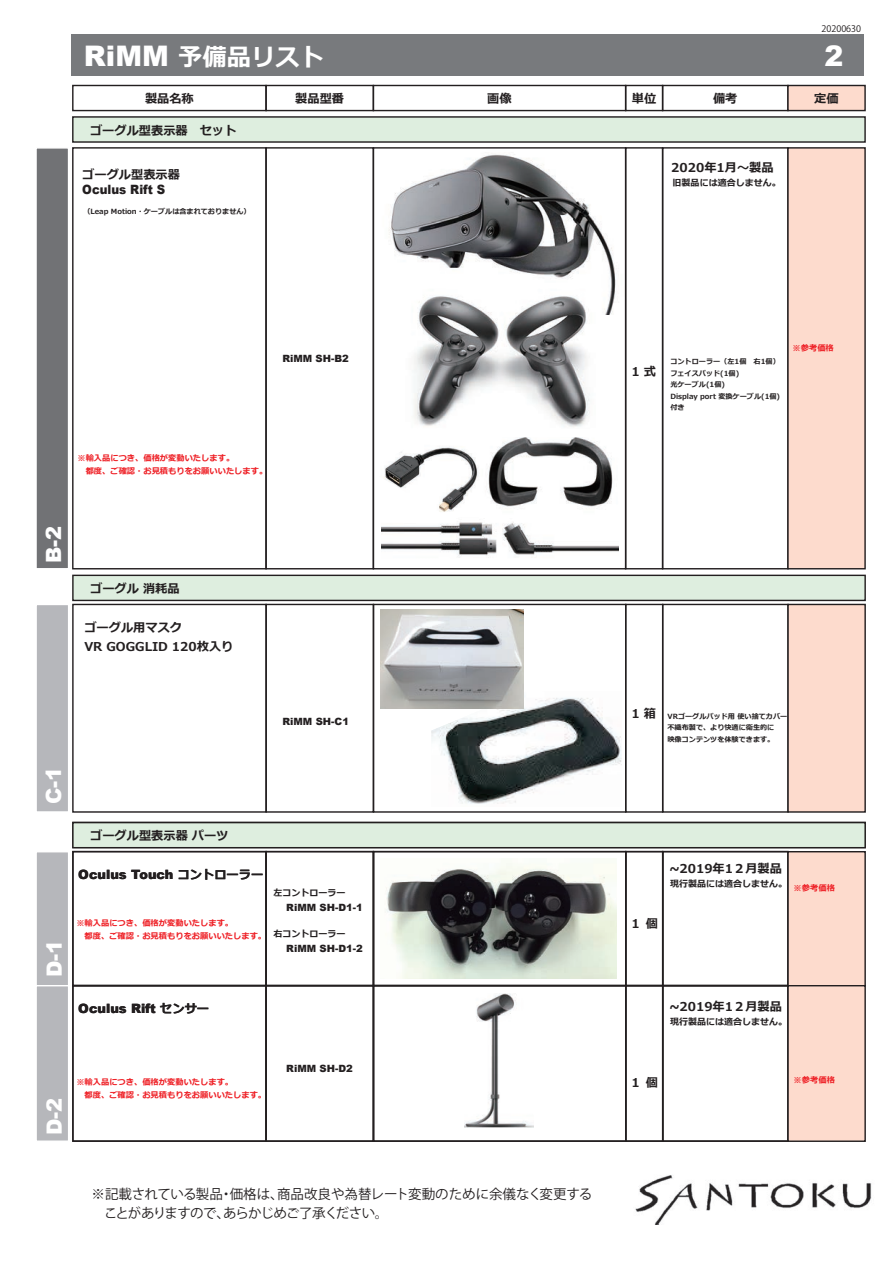
<style>
.page{position:relative;width:893px;height:1263px;background:#fff}
.page>*{position:absolute;margin:0;border:0;box-sizing:border-box;transform-origin:0 0}
.t1{font:900 28.35px "Arial";color:#fff}
.t2{font:700 24.3px "Meiryo";color:#fff}
.t3{font:900 21px "Arial";color:#fff}
.t4{font:13.5px/19.5px "Koz Go Pr 6 N";letter-spacing:-.035em;color:#231f20}
.t5{font:900 12.9px "Arial";color:#231f20}
.t6{font:900 12.9px "Arial";color:#231f20;scale:.91 1}
.t7{font:700 12.15px/20px "Meiryo";color:#231f20}
.t8{font:900 10.05px "Arial";color:#231f20}
.t9{font:700 9px "Meiryo";color:#231f20}
.t10{font:9px "Koz Go Pr 6 N";color:#231f20}
.t11{font:700 8.25px/13.5px "Meiryo";color:#ee1d23}
.t12{font:700 7.2px/11.4px "Meiryo";color:#231f20}
.s1{font-family:"Arial";font-weight:900;font-size:28.35px}
.s2{font-family:"Meiryo";font-weight:700;font-size:12.15px}
</style>
<div class="page">
<img style="left:381px;top:522px;width:238px;height:135px">
<img style="left:374px;top:149px;width:242px;height:165px">
<div style="left:71px;top:35px;width:792px;height:41px;background:#787a7d"></div>
<div style="left:72px;top:85px;width:195px;height:26px;border:1px solid #231f20"></div>
<div style="left:265px;top:85px;width:109px;height:26px;border:1px solid #231f20"></div>
<div style="left:625px;top:85px;width:38px;height:26px;border:1px solid #231f20"></div>
<div style="left:662px;top:85px;width:126px;height:26px;border:1px solid #231f20"></div>
<div style="left:787px;top:85px;width:78px;height:26px;background:#fddbcd;border:1px solid #231f20"></div>
<div style="left:372px;top:85px;width:254px;height:26px;border:1px solid #231f20"></div>
<div style="left:265px;top:147px;width:109px;height:422px;border:1px solid #231f20"></div>
<div style="left:662px;top:147px;width:126px;height:422px;border:1px solid #231f20"></div>
<div style="left:787px;top:147px;width:78px;height:422px;background:#fddbcd;border:1px solid #231f20"></div>
<div style="left:372px;top:147px;width:254px;height:422px;border:1px solid #231f20"></div>
<div style="left:72px;top:116px;width:793px;height:27px;background:#deeedf;border:1px solid #231f20"></div>
<div style="left:35px;top:147px;width:34px;height:422px;background:#717275;border:1px solid #fff"></div>
<img style="left:635px;top:1175px;width:237px;height:49px">
<img style="left:488px;top:437px;width:125px;height:70px">
<img style="left:401px;top:283px;width:194px;height:144px">
<img style="left:386px;top:863px;width:230px;height:115px">
<img style="left:464px;top:994px;width:69px;height:133px">
<div style="left:72px;top:822px;width:793px;height:26px;background:#deeedf;border:1px solid #231f20"></div>
<div style="left:72px;top:851px;width:195px;height:135px;border:1px solid #231f20"></div>
<div style="left:265px;top:851px;width:109px;height:135px;border:1px solid #231f20"></div>
<div style="left:625px;top:851px;width:38px;height:135px;border:1px solid #231f20"></div>
<div style="left:662px;top:851px;width:126px;height:135px;border:1px solid #231f20"></div>
<div style="left:787px;top:851px;width:78px;height:135px;background:#fddbcd;border:1px solid #231f20"></div>
<div style="left:373px;top:851px;width:253px;height:135px;border:1px solid #231f20"></div>
<div style="left:72px;top:985px;width:195px;height:157px;border:1px solid #231f20"></div>
<div style="left:265px;top:985px;width:109px;height:157px;border:1px solid #231f20"></div>
<div style="left:625px;top:985px;width:38px;height:157px;border:1px solid #231f20"></div>
<div style="left:662px;top:985px;width:126px;height:157px;border:1px solid #231f20"></div>
<div style="left:787px;top:985px;width:78px;height:157px;background:#fddbcd;border:1px solid #231f20"></div>
<div style="left:373px;top:985px;width:253px;height:157px;border:1px solid #231f20"></div>
<div style="left:35px;top:851px;width:34px;height:135px;background:#b6b7bb;border:1px solid #fff"></div>
<div style="left:35px;top:985px;width:34px;height:157px;background:#b6b7bb;border:1px solid #fff"></div>
<img style="left:383px;top:447px;width:95px;height:65px">
<div style="left:72px;top:575px;width:793px;height:26px;background:#deeedf;border:1px solid #231f20"></div>
<div style="left:72px;top:604px;width:195px;height:209px;border:1px solid #231f20"></div>
<div style="left:265px;top:604px;width:109px;height:209px;border:1px solid #231f20"></div>
<div style="left:662px;top:604px;width:126px;height:209px;border:1px solid #231f20"></div>
<div style="left:787px;top:604px;width:78px;height:209px;background:#fddbcd;border:1px solid #231f20"></div>
<div style="left:373px;top:604px;width:253px;height:209px;border:1px solid #231f20"></div>
<div style="left:35px;top:604px;width:34px;height:209px;background:#b6b7bb;border:1px solid #fff"></div>
<img style="left:431px;top:691px;width:190px;height:113px">
<img style="left:380px;top:609px;width:143px;height:99px">
<h2 class="t2" style="left:84px;top:40px;width:242px"><span class="s1">RiMM</span> 予備品リスト</h2>
<p class="t10" style="left:821px;top:23px;width:41px">20200630</p>
<h1 class="t1" style="left:824px;top:35px;width:20px">2</h1>
<h3 class="t7" style="left:145px;top:89px;width:50px">製品名称</h3>
<h3 class="t7" style="left:295px;top:89px;width:50px">製品型番</h3>
<h3 class="t7" style="left:487px;top:89px;width:26px">画像</h3>
<h3 class="t7" style="left:632px;top:89px;width:26px">単位</h3>
<h3 class="t7" style="left:713px;top:89px;width:26px">備考</h3>
<h3 class="t7" style="left:814px;top:89px;width:26px">定価</h3>
<h3 class="t7" style="left:90px;top:121px;width:148px">ゴーグル型表示器　セット</h3>
<h3 class="t7" style="left:82px;top:165px;width:99px">ゴーグル型表示器</h3>
<h3 class="t6" style="left:82px;top:180px;width:93px">Oculus Rift S</h3>
<p class="t12" style="left:83px;top:206px;width:169px">（Leap Motion・ケーブルは含まれておりません）</p>
<h3 class="t7" style="left:671px;top:158px;width:104px">2020年1月～製品</h3>
<p class="t9" style="left:672px;top:176px;width:109px">旧製品には適合しません。</p>
<p class="t8" style="left:282px;top:352px;width:68px">RiMM SH-B2</p>
<p class="t11" style="left:77px;top:451px;width:191px">※輸入品につき、価格が変動いたします。<br>　都度、ご確認・お見積もりをお願いいたします。</p>
<h3 class="t3" style="left:38px;top:563px;width:39px;rotate:-90deg">B-2</h3>
<h3 class="t7" style="left:90px;top:579px;width:91px">ゴーグル 消耗品</h3>
<h3 class="t7" style="left:84px;top:618px;width:150px">ゴーグル用マスク<br>VR GOGGLID 120枚入り</h3>
<h3 class="t7" style="left:631px;top:362px;width:26px">1 式</h3>
<p class="t12" style="left:670px;top:357px;width:111px">コントローラー（左1個　右1個）フェイスパッド(1個)<br>光ケーブル(1個)<br>Display port 変換ケーブル(1個)付き</p>
<p class="t11" style="left:792px;top:341px;width:43px">※参考価格</p>
<p class="t8" style="left:282px;top:714px;width:68px">RiMM SH-C1</p>
<h3 class="t3" style="left:38px;top:804px;width:39px;rotate:-90deg">C-1</h3>
<h3 class="t3" style="left:39px;top:977px;width:39px;rotate:-90deg">D-1</h3>
<h3 class="t7" style="left:90px;top:827px;width:140px">ゴーグル型表示器 パーツ</h3>
<h3 class="t5" style="left:78px;top:865px;width:186px">Oculus Touch <span class="s2">コントローラー</span></h3>
<p class="t11" style="left:76px;top:916px;width:191px">※輸入品につき、価格が変動いたします。<br>　都度、ご確認・お見積もりをお願いいたします。</p>
<p class="t9" style="left:273px;top:887px;width:73px">左コントローラー</p>
<p class="t8" style="left:286px;top:900px;width:78px">RiMM SH-D1-1</p>
<p class="t9" style="left:273px;top:927px;width:73px">右コントローラー</p>
<p class="t8" style="left:286px;top:941px;width:78px">RiMM SH-D1-2</p>
<h3 class="t5" style="left:78px;top:999px;width:132px">Oculus Rift <span class="s2">センサー</span></h3>
<p class="t12" style="left:667px;top:711px;width:121px;text-indent:-36px"><sup>1</sup> <sup>箱</sup> VRゴーグルパッド用 使い捨てカバー不織布製で、より快適に衛生的に<br>映像コンテンツを体験できます。</p>
<h3 class="t7" style="left:629px;top:914px;width:30px">１ 個</h3>
<h3 class="t7" style="left:669px;top:860px;width:114px">~2019年1２月製品</h3>
<p class="t9" style="left:670px;top:878px;width:118px">現行製品には適合しません。</p>
<p class="t11" style="left:793px;top:881px;width:43px">※参考価格</p>
<h3 class="t7" style="left:669px;top:998px;width:114px">~2019年1２月製品</h3>
<p class="t9" style="left:670px;top:1015px;width:118px">現行製品には適合しません。</p>
<h3 class="t3" style="left:39px;top:1135px;width:39px;rotate:-90deg">D-2</h3>
<p class="t8" style="left:286px;top:1061px;width:68px">RiMM SH-D2</p>
<p class="t11" style="left:76px;top:1076px;width:191px">※輸入品につき、価格が変動いたします。<br>　都度、ご確認・お見積もりをお願いいたします。</p>
<p class="t11" style="left:793px;top:1074px;width:43px">※参考価格</p>
<h3 class="t7" style="left:629px;top:1074px;width:30px">１ 個</h3>
<h3 class="t4" style="left:92px;top:1184px;width:502px">※記載されている製品・価格は、商品改良や為替レート変動のために余儀なく変更する　ことがありますので、あらかじめご了承ください。</h3>
</div>
